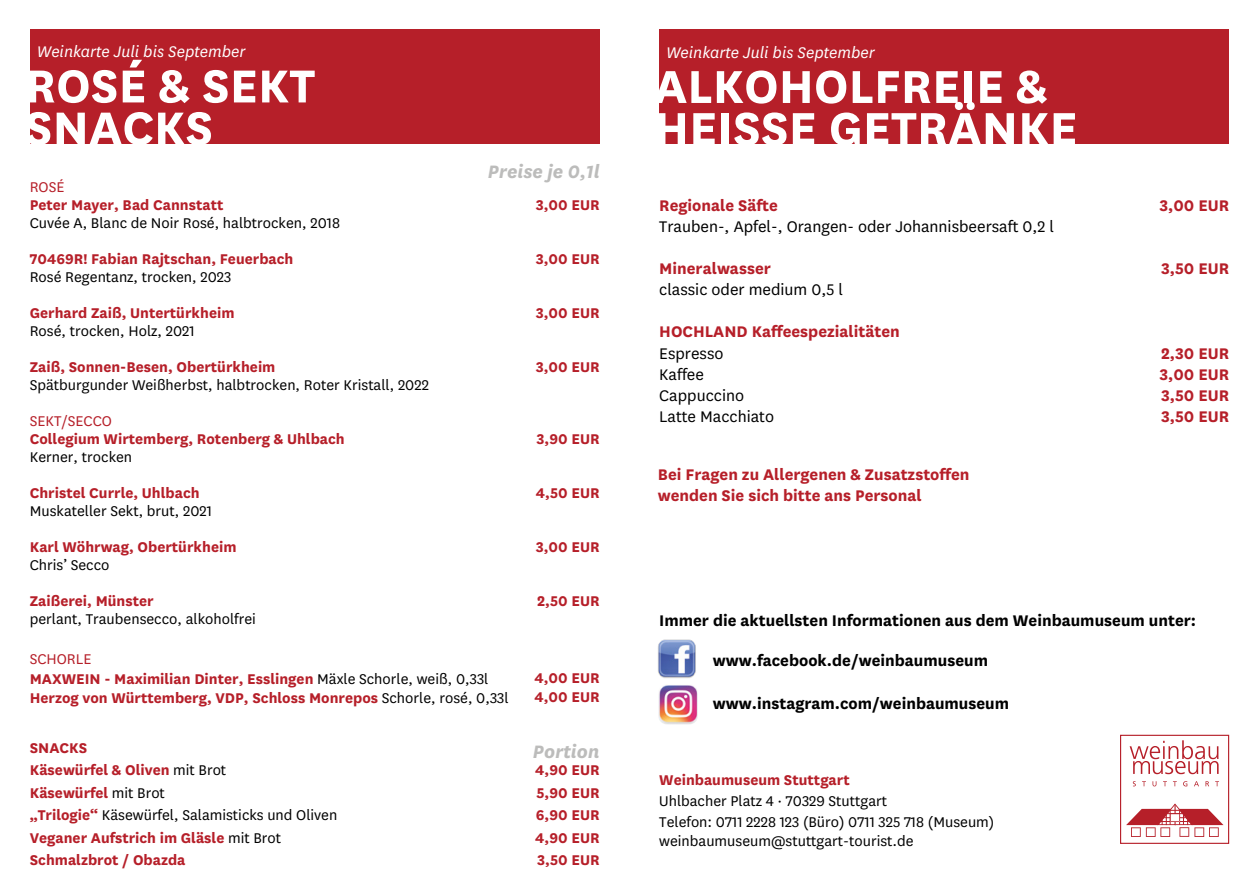
<style>
.page{position:relative;width:1259px;height:893px;background:#fff}
.page>*{position:absolute;margin:0;border:0;box-sizing:border-box;transform-origin:0 0}
.t1{font:700 54px/42px "National";color:#fff}
.t2{font:italic 700 21px "National";color:#bcbcbb}
.t3{font:700 18px/21px "National";color:#b61f29;text-align:justify}
.t4{font:700 18px "National";color:#000}
.t5{font:18px/21px "National";color:#000}
.t6{font:italic 18px "National";color:#fff}
.t7{font:700 16.5px/22.5px "National";color:#b61f29}
.t8{font:16.5px/21px "National";color:#000}
.t9{font:16.5px "National";color:#b61f29}
.s1{font-weight:400}
.s2{font-weight:400;color:#000}
</style>
<div class="page">
<svg style="left:1129px;top:740px;width:89px;height:34px"></svg>
<svg style="left:1142px;top:781px;width:4px;height:5px"></svg>
<svg style="left:1152px;top:781px;width:4px;height:5px"></svg>
<svg style="left:1163px;top:781px;width:4px;height:5px"></svg>
<svg style="left:1183px;top:781px;width:4px;height:5px"></svg>
<svg style="left:1194px;top:781px;width:5px;height:5px"></svg>
<svg style="left:1205px;top:781px;width:4px;height:5px"></svg>
<svg style="left:1215px;top:781px;width:4px;height:5px"></svg>
<svg style="left:1126px;top:803px;width:97px;height:34px"></svg>
<div style="left:1120px;top:735px;width:109px;height:109px;border:1px solid #b61f29"></div>
<img style="left:658px;top:640px;width:38px;height:38px">
<img style="left:658px;top:684px;width:40px;height:40px">
<div style="left:30px;top:30px;width:570px;height:114px;background:#b61f29"></div>
<div style="left:659px;top:30px;width:570px;height:114px;background:#b61f29"></div>
<p class="t6" style="left:37px;top:41px;width:210px">Weinkarte Juli bis September</p>
<h1 class="t1" style="left:25px;top:61px;width:292px">ROSÉ &amp; SEKT<br>SNACKS</h1>
<p class="t2" style="left:488px;top:157px;width:113px">Preise je 0,1l</p>
<p class="t9" style="left:30px;top:177px;width:36px">ROSÉ</p>
<p class="t7" style="left:30px;top:193px;width:195px">Peter Mayer, Bad Cannstatt</p>
<p class="t8" style="left:30px;top:212px;width:312px">Cuvée A, Blanc de Noir Rosé, halbtrocken, 2018</p>
<p class="t7" style="left:30px;top:247px;width:265px">70469R! Fabian Rajtschan, Feuerbach</p>
<p class="t8" style="left:30px;top:266px;width:203px">Rosé Regentanz, trocken, 2023</p>
<p class="t7" style="left:30px;top:301px;width:206px">Gerhard Zaiß, Untertürkheim</p>
<p class="t8" style="left:30px;top:320px;width:166px">Rosé, trocken, Holz, 2021</p>
<p class="t7" style="left:30px;top:355px;width:247px">Zaiß, Sonnen-Besen, Obertürkheim</p>
<p class="t8" style="left:30px;top:374px;width:401px">Spätburgunder Weißherbst, halbtrocken, Roter Kristall, 2022</p>
<p class="t9" style="left:30px;top:411px;width:84px">SEKT/SECCO</p>
<p class="t7" style="left:30px;top:427px;width:316px">Collegium Wirtemberg, Rotenberg &amp; Uhlbach</p>
<p class="t8" style="left:30px;top:446px;width:104px">Kerner, trocken</p>
<p class="t7" style="left:30px;top:481px;width:171px">Christel Currle, Uhlbach</p>
<p class="t8" style="left:30px;top:500px;width:184px">Muskateller Sekt, brut, 2021</p>
<p class="t7" style="left:30px;top:535px;width:208px">Karl Wöhrwag, Obertürkheim</p>
<p class="t8" style="left:30px;top:554px;width:81px">Chris’ Secco</p>
<p class="t7" style="left:30px;top:589px;width:125px">Zaißerei, Münster</p>
<p class="t8" style="left:30px;top:608px;width:228px">perlant, Traubensecco, alkoholfrei</p>
<p class="t7" style="left:30px;top:648px;width:480px;line-height:19.5px"><span class="s1">SCHORLE<br></span>MAXWEIN - Maximilian Dinter, Esslingen <span class="s2">Mäxle Schorle, weiß, 0,33l<br></span>Herzog von Württemberg, VDP, Schloss Monrepos <span class="s2">Schorle, rosé, 0,33l</span></p>
<p class="t7" style="left:536px;top:193px;width:65px">3,00 EUR</p>
<p class="t7" style="left:536px;top:247px;width:65px">3,00 EUR</p>
<p class="t7" style="left:536px;top:301px;width:65px">3,00 EUR</p>
<p class="t7" style="left:536px;top:355px;width:65px">3,00 EUR</p>
<p class="t7" style="left:536px;top:427px;width:65px">3,90 EUR</p>
<p class="t7" style="left:536px;top:481px;width:65px">4,50 EUR</p>
<p class="t7" style="left:536px;top:535px;width:65px">3,00 EUR</p>
<p class="t7" style="left:537px;top:589px;width:64px">2,50 EUR</p>
<p class="t7" style="left:534px;top:667px;width:67px;line-height:19.5px">4,00 EUR<br>4,00 EUR</p>
<p class="t7" style="left:30px;top:735px;width:309px">SNACKS<br>Käsewürfel &amp; Oliven <span class="s2">mit Brot<br></span>Käsewürfel <span class="s2">mit Brot<br></span>„Trilogie“ <span class="s2">Käsewürfel, Salamisticks und Oliven<br></span>Veganer Aufstrich im Gläsle <span class="s2">mit Brot<br></span>Schmalzbrot / Obazda</p>
<p class="t2" style="left:533px;top:737px;width:68px">Portion</p>
<p class="t7" style="left:535px;top:757px;width:66px;text-align:justify">4,90 EUR 5,90 EUR 6,90 EUR 4,90 EUR 3,50 EUR</p>
<p class="t6" style="left:666px;top:41px;width:210px">Weinkarte Juli bis September</p>
<h1 class="t1" style="left:654px;top:62px;width:425px">ALKOHOLFREIE &amp;<br>HEISSE GETRÄNKE</h1>
<p class="t3" style="left:659px;top:194px;width:120px">Regionale Säfte</p>
<p class="t5" style="left:659px;top:216px;width:396px">Trauben-, Apfel-, Orangen- oder Johannisbeersaft 0,2 l</p>
<p class="t3" style="left:659px;top:257px;width:113px">Mineralwasser</p>
<p class="t5" style="left:659px;top:279px;width:185px">classic oder medium 0,5 l</p>
<p class="t3" style="left:659px;top:320px;width:242px">HOCHLAND Kaffeespezialitäten</p>
<p class="t5" style="left:659px;top:342px;width:116px">Espresso<br>Kaffee<br>Cappuccino<br>Latte Macchiato</p>
<p class="t3" style="left:658px;top:463px;width:313px">Bei Fragen zu Allergenen &amp; Zusatzstoffen wenden Sie sich bitte ans Personal</p>
<p class="t3" style="left:1159px;top:194px;width:71px">3,00 EUR</p>
<p class="t3" style="left:1161px;top:257px;width:70px">3,50 EUR</p>
<p class="t3" style="left:1159px;top:341px;width:71px">2,30 EUR 3,00 EUR 3,50 EUR 3,50 EUR</p>
<p class="t4" style="left:659px;top:607px;width:538px">Immer die aktuellsten Informationen aus dem Weinbaumuseum unter:</p>
<p class="t4" style="left:713px;top:648px;width:277px">www.facebook.de/weinbaumuseum</p>
<p class="t4" style="left:713px;top:690px;width:298px">www.instagram.com/weinbaumuseum</p>
<p class="t7" style="left:659px;top:767px;width:192px">Weinbaumuseum Stuttgart</p>
<p class="t8" style="left:659px;top:789px;width:336px">Uhlbacher Platz 4 · 70329 Stuttgart<br>Telefon: 0711 2228 123 (Büro) 0711 325 718 (Museum)</p>
<p class="t8" style="left:659px;top:830px;width:256px">weinbaumuseum@stuttgart-tourist.de</p>
</div>
